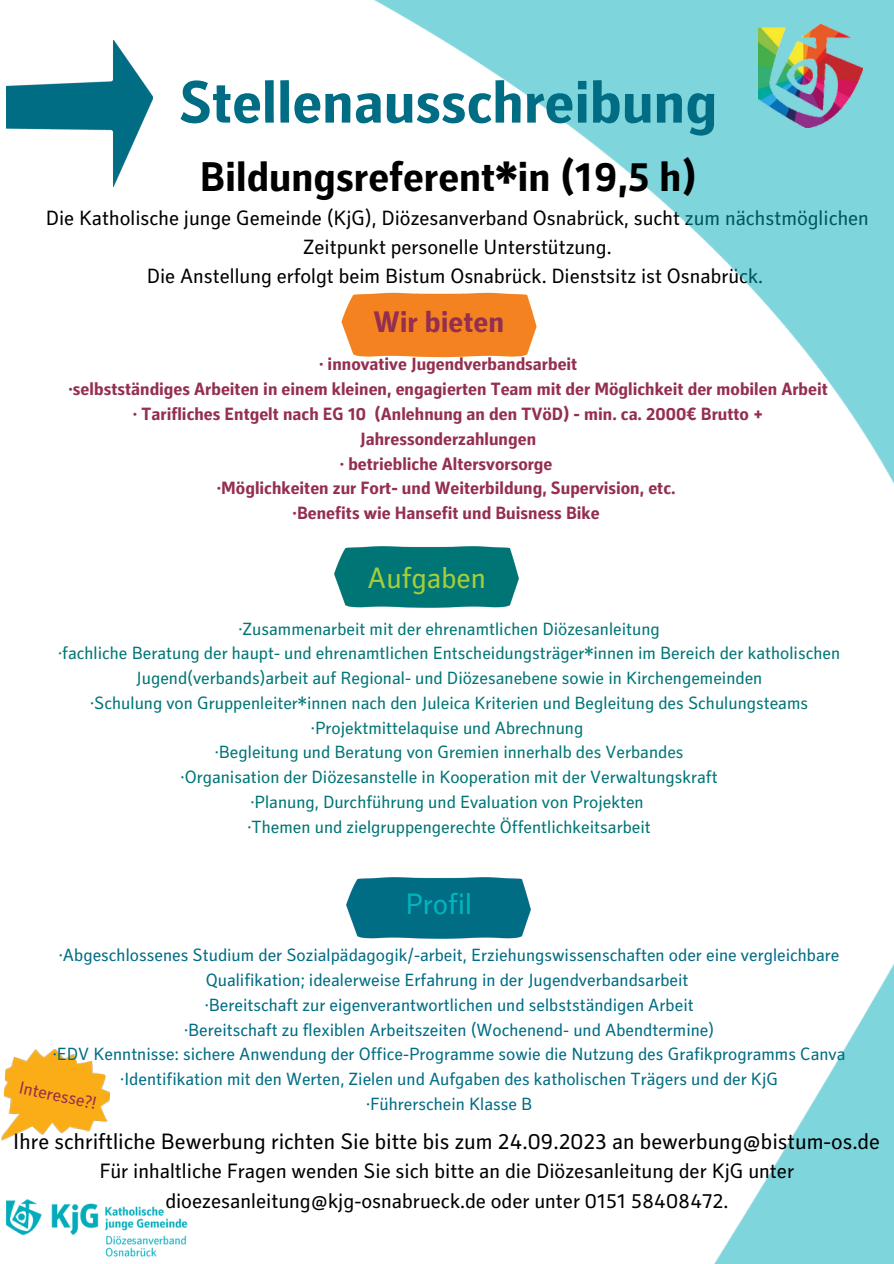
<style>
.page{position:relative;width:894px;height:1264px;background:#fff}
.page>*{position:absolute;margin:0;border:0;box-sizing:border-box;transform-origin:0 0}
.t1{font:700 60px "Secca Kj G";color:#006d84}
.t2{font:700 42px "Secca Kj G";color:#000}
.t3{font:700 30px "Secca Kj G";color:#942f4f}
.t4{font:30px "Secca Kj G";color:#a6ce39}
.t5{font:30px "Secca Kj G";color:#00b6be}
.t6{font:22.65px "Secca Kj G";color:#000}
.t7{font:21.15px "Secca Kj G";color:#000}
.t8{font:21px/29.2px "Secca Kj G";color:#000;text-align:center}
.t9{font:18px/24.8px "Secca Kj G";color:#007576;text-align:center}
.t10{font:18px/24.8px "Secca Kj G";color:#006d84;text-align:center}
.t11{font:700 18px/24.8px "Secca Kj G";color:#942f4f;text-align:center}
.t12{font:18px "Secca Kj G";color:#942f4f}
</style>
<div class="page">
<img style="left:374px;top:0;width:519px;height:1263px">
<img style="left:6px;top:41px;width:147px;height:146px">
<img style="left:758px;top:24px;width:104px;height:104px">
<img style="left:341px;top:276px;width:219px;height:97px">
<img style="left:334px;top:531px;width:207px;height:92px">
<img style="left:346px;top:861px;width:207px;height:93px">
<img style="left:7px;top:1199px;width:181px;height:58px">
<img style="left:1px;top:1049px;width:110px;height:92px">
<p class="t1" style="left:179px;top:80px;width:539px">Stellenausschreibung</p>
<p class="t2" style="left:200px;top:161px;width:498px">Bildungsreferent*in (19,5 h)</p>
<p class="t8" style="left:46px;top:206px;width:824px">Die Katholische junge Gemeinde (KjG), Diözesanverband Osnabrück, sucht zum nächstmöglichen<br>Zeitpunkt personelle Unterstützung.</p>
<p class="t8" style="left:147px;top:264px;width:617px">Die Anstellung erfolgt beim Bistum Osnabrück. Dienstsitz ist Osnabrück.</p>
<p class="t3" style="left:373px;top:311px;width:132px">Wir bieten</p>
<p class="t11" style="left:319px;top:354px;width:260px">· innovative Jugendverbandsarbeit</p>
<p class="t11" style="left:68px;top:379px;width:760px">·selbstständiges Arbeiten in einem kleinen, engagierten Team mit der Möglichkeit der mobilen Arbeit</p>
<p class="t11" style="left:133px;top:404px;width:631px">· Tarifliches Entgelt nach EG 10 (Anlehnung an den TVöD) - min. ca. 2000€ Brutto +<br>Jahressonderzahlungen</p>
<p class="t11" style="left:340px;top:453px;width:214px">· betriebliche Altersvorsorge</p>
<p class="t11" style="left:217px;top:478px;width:460px">·Möglichkeiten zur Fort- und Weiterbildung, Supervision, etc.</p>
<p class="t11" style="left:292px;top:503px;width:308px">·Benefits wie Hansefit und Buisness Bike</p>
<p class="t4" style="left:367px;top:566px;width:120px">Aufgaben</p>
<p class="t9" style="left:238px;top:618px;width:422px">·Zusammenarbeit mit der ehrenamtlichen Diözesanleitung</p>
<p class="t9" style="left:58px;top:643px;width:783px">·fachliche Beratung der haupt- und ehrenamtlichen Entscheidungsträger*innen im Bereich der katholischen<br>Jugend(verbands)arbeit auf Regional- und Diözesanebene sowie in Kirchengemeinden</p>
<p class="t9" style="left:90px;top:692px;width:719px">·Schulung von Gruppenleiter*innen nach den Juleica Kriterien und Begleitung des Schulungsteams</p>
<p class="t9" style="left:311px;top:717px;width:274px">·Projektmittelaquise und Abrechnung</p>
<p class="t9" style="left:215px;top:742px;width:470px">·Begleitung und Beratung von Gremien innerhalb des Verbandes</p>
<p class="t9" style="left:181px;top:767px;width:538px">·Organisation der Diözesanstelle in Kooperation mit der Verwaltungskraft</p>
<p class="t9" style="left:250px;top:791px;width:394px">·Planung, Durchführung und Evaluation von Projekten</p>
<p class="t9" style="left:247px;top:816px;width:404px">·Themen und zielgruppengerechte Öffentlichkeitsarbeit</p>
<p class="t5" style="left:405px;top:892px;width:68px">Profil</p>
<p class="t10" style="left:59px;top:945px;width:781px">·Abgeschlossenes Studium der Sozialpädagogik/-arbeit, Erziehungswissenschaften oder eine vergleichbare<br>Qualifikation; idealerweise Erfahrung in der Jugendverbandsarbeit</p>
<p class="t10" style="left:205px;top:994px;width:490px">·Bereitschaft zur eigenverantwortlichen und selbstständigen Arbeit</p>
<p class="t10" style="left:184px;top:1019px;width:531px">·Bereitschaft zu flexiblen Arbeitszeiten (Wochenend- und Abendtermine)</p>
<p class="t10" style="left:53px;top:1044px;width:793px">·EDV Kenntnisse: sichere Anwendung der Office-Programme sowie die Nutzung des Grafikprogramms Canva</p>
<p class="t10" style="left:120px;top:1068px;width:659px">·Identifikation mit den Werten, Zielen und Aufgaben des katholischen Trägers und der KjG</p>
<p class="t10" style="left:366px;top:1093px;width:168px">·Führerschein Klasse B</p>
<p class="t12" style="left:21px;top:1080px;width:80px;rotate:12deg">Interesse?!</p>
<p class="t6" style="left:13px;top:1132px;width:867px">Ihre schriftliche Bewerbung richten Sie bitte bis zum 24.09.2023 an bewerbung@bistum-os.de</p>
<p class="t7" style="left:99px;top:1163px;width:696px">Für inhaltliche Fragen wenden Sie sich bitte an die Diözesanleitung der KjG unter</p>
<p class="t7" style="left:165px;top:1192px;width:564px">dioezesanleitung@kjg-osnabrueck.de oder unter 0151 58408472.</p>
</div>
